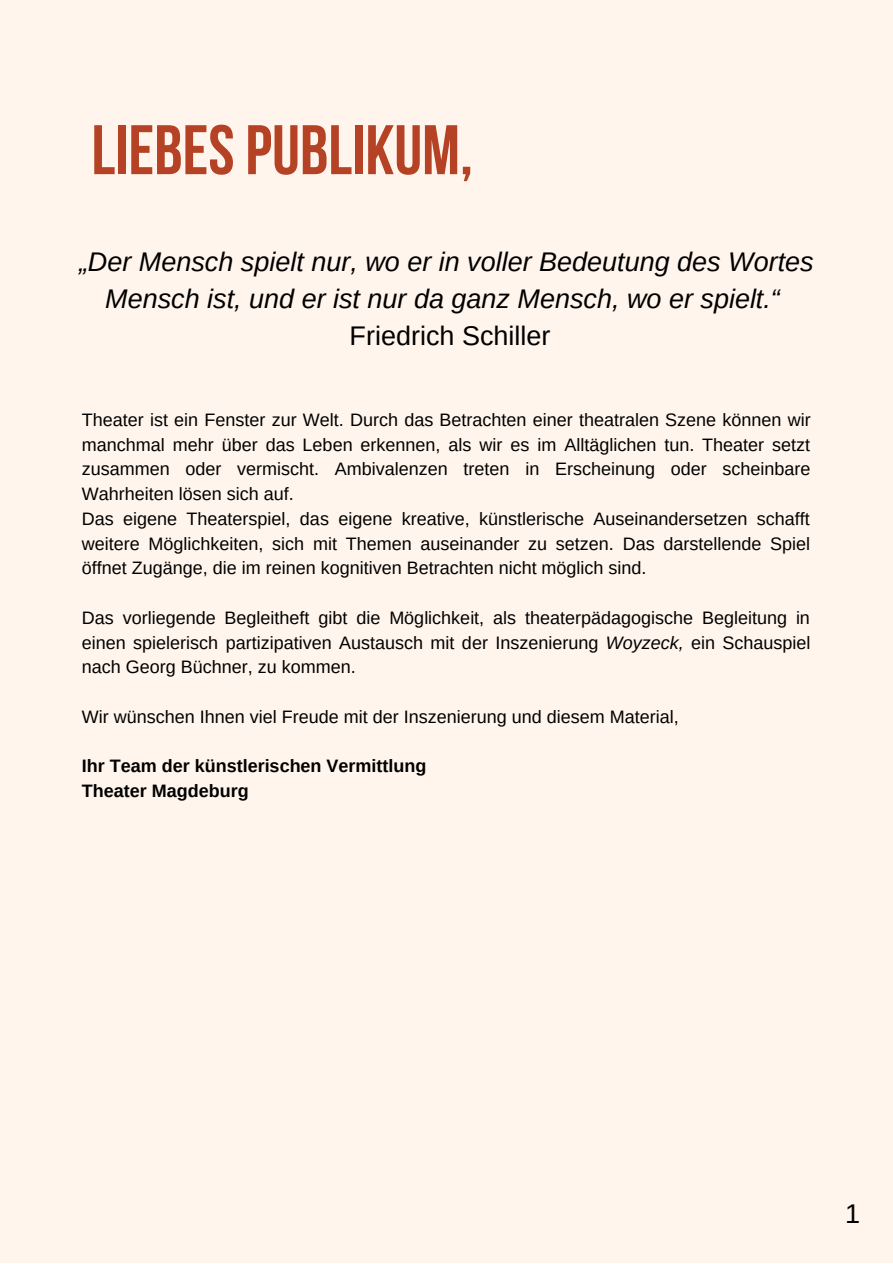
<style>
.page{position:relative;width:893px;height:1264px;background:#fff}
.page>*{position:absolute;margin:0;border:0;box-sizing:border-box;transform-origin:0 0}
.t1{font:700 69.9px "Bebas Neue";color:#b54224}
.t2{font:italic 27px/37px "Arimo";color:#000;text-align:center}
.t3{font:27px "Arimo";color:#000}
.t4{font:18px/24.8px "Arimo";color:#000}
.t5{font:700 18px/24.8px "Arimo";color:#000}
.s1{font-style:italic}
</style>
<div class="page">
<div style="left:0;top:0;width:892px;height:1262px;background:#fff5ec"></div>
<h1 class="t1" style="left:91px;top:122px;width:383px">LIEBESPUBLIKUM,</h1>
<h2 class="t2" style="left:79px;top:243px;width:736px">„Der Mensch spielt nur, wo er in voller Bedeutung des Wortes<br>Mensch ist, und er ist nur da ganz Mensch, wo er spielt.“</h2>
<h2 class="t3" style="left:349px;top:321px;width:202px">Friedrich Schiller</h2>
<p class="t4" style="left:82px;top:407px;width:730px">Theater ist ein Fenster zur Welt. Durch das Betrachten einer theatralen Szene können wir manchmal mehr über das Leben erkennen, als wir es im Alltäglichen tun. Theater setzt zusammen oder vermischt. Ambivalenzen treten in Erscheinung oder scheinbare Wahrheiten lösen sich auf.<br>Das eigene Theaterspiel, das eigene kreative, künstlerische Auseinandersetzen schafft weitere Möglichkeiten, sich mit Themen auseinander zu setzen. Das darstellende Spiel öffnet Zugänge, die im reinen kognitiven Betrachten nicht möglich sind.</p>
<p class="t4" style="left:82px;top:605px;width:730px;text-align:justify">Das vorliegende Begleitheft gibt die Möglichkeit, als theaterpädagogische Begleitung in einen spielerisch partizipativen Austausch mit der Inszenierung <span class="s1">Woyzeck,</span> ein Schauspiel nach Georg Büchner, zu kommen.</p>
<p class="t4" style="left:82px;top:704px;width:598px">Wir wünschen Ihnen viel Freude mit der Inszenierung und diesem Material,</p>
<p class="t5" style="left:82px;top:753px;width:346px">Ihr Team der künstlerischen Vermittlung<br>Theater Magdeburg</p>
<h2 class="t3" style="left:845px;top:1198px;width:17px">1</h2>
</div>
